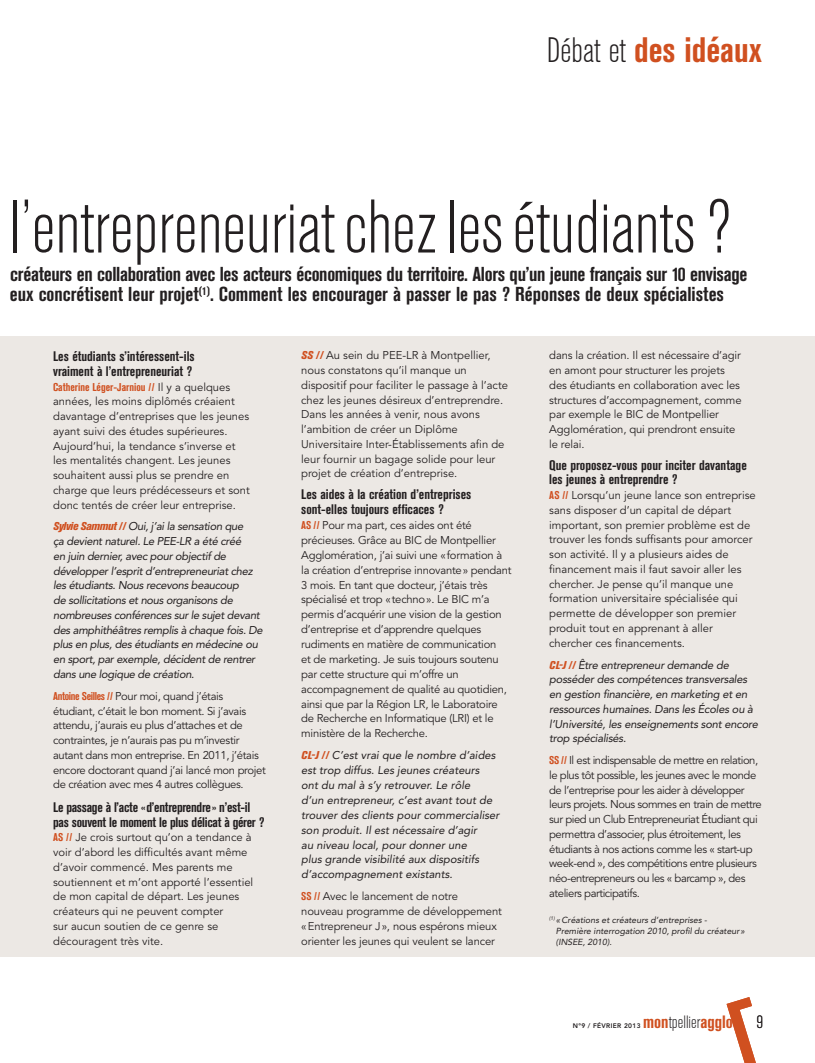
<style>
.page{position:relative;width:815px;height:1063px;background:#fff}
.page>*{position:absolute;margin:0;border:0;box-sizing:border-box;transform-origin:0 0}
.t1{font:300 condensed 75px "Akzidenz Grotesk BE";color:#231f20}
.t2{font:700 condensed 35px "Akzidenz Grotesk BE";color:#d05020}
.t3{font:700 condensed 20px/20px "Akzidenz Grotesk BE";letter-spacing:-.015em;color:#231f20}
.t4{font:700 condensed 17.75px "Akzidenz Grotesk BE";color:#d05020}
.t5{font:300 condensed 17.75px "Akzidenz Grotesk BE";color:#231f20}
.D-I_Question{font:700 condensed 13.75px/14.8px "Akzidenz Grotesk BE";color:#231f20}
.D-I_Question-2{font:700 condensed 13.75px/14.8px "Akzidenz Grotesk BE";letter-spacing:-.02em;color:#231f20}
.D-I_nom1{font:700 condensed 13.75px/14.9px "Akzidenz Grotesk BE";color:#231f20}
.D-I_nom1-2{font:11.25px/14.8px "Avenir";letter-spacing:-.01em;color:#231f20}
.D-I_nom2{font:italic 11.25px/14.8px "Avenir";letter-spacing:-.03em;color:#231f20}
.D-I_nom1-3{font:11.25px/14.8px "Avenir";letter-spacing:-.04em;color:#231f20}
.D-I_nom2-2{font:italic 11.25px/14.9px "Avenir";color:#231f20}
.D-I_nom1-4{font:11.25px/14.8px "Avenir";letter-spacing:-.03em;color:#231f20}
.D-I_nom1-5{font:italic 11.25px/14.8px "Avenir";letter-spacing:-.02em;color:#231f20}
.D-I_nom1-6{font:italic 8.75px/11.2px "Avenir";color:#231f20}
.t6{font:800 6.62px "Avenir";letter-spacing:.05em;color:#231f20}
.s1{font-weight:300;color:#231f20}
.s2{font-family:"Akzidenz Grotesk BE";font-weight:700;font-stretch:condensed;color:#d05020}
.s3{font-family:"Akzidenz Grotesk BE";font-weight:800;font-stretch:condensed;color:#d05020}
.s4{font-family:"Akzidenz Grotesk BE";font-weight:800;font-style:italic;font-stretch:condensed;color:#d05020}
</style>
<div class="page">
<svg style="left:727px;top:997px;width:29px;height:66px"></svg>
<div style="left:0;top:337px;width:815px;height:620px;background:#ece8e4"></div>
<h2 class="t2" style="left:547px;top:30px;width:217px"><span class="s1">Débat et</span> des idéaux</h2>
<h1 class="t1" style="left:10px;top:187px;width:723px">l’entrepreneuriatchezlesétudiants?</h1>
<h3 class="t3" style="left:10px;top:265px;width:739px">créateurs en collaboration avec les acteurs économiques du territoire. Alors qu’un jeune français sur 10 envisage eux concrétisent leur projet<sup>(1)</sup>. Comment les encourager à passer le pas ? Réponses de deux spécialistes</h3>
<p class="D-I_Question" style="left:53px;top:349px;width:143px">Les étudiants s’intéressent-ils vraiment à l’entrepreneuriat ?</p>
<p class="D-I_nom1-2" style="left:53px;top:380px;width:198px"><span class="s2">Catherine Léger-Jarniou //</span> Il y a quelques années, les moins diplômés créaient davantage d’entreprises que les jeunes ayant suivi des études supérieures.<br>Aujourd’hui, la tendance s’inverse et les mentalités changent. Les jeunes souhaitent aussi plus se prendre en charge que leurs prédécesseurs et sont donc tentés de créer leur entreprise.</p>
<p class="D-I_nom2" style="left:53px;top:519px;width:211px"><span class="s3">Sylvie Sammut //</span> Oui, j’ai la sensation que<br>ça devient naturel. Le PEE-LR a été créé<br>en juin dernier, avec pour objectif de développer l’esprit d’entrepreneuriat chez les étudiants. Nous recevons beaucoup<br>de sollicitations et nous organisons de nombreuses conférences sur le sujet devant des amphithéâtres remplis à chaque fois. De plus en plus, des étudiants en médecine ou en sport, par exemple, décident de rentrer dans une logique de création.</p>
<p class="D-I_nom1-4" style="left:53px;top:689px;width:214px"><span class="s2">Antoine Seilles //</span> Pour moi, quand j’étais étudiant, c’était le bon moment. Si j’avais attendu, j’aurais eu plus d’attaches et de contraintes, je n’aurais pas pu m’investir autant dans mon entreprise. En 2011, j’étais encore doctorant quand j’ai lancé mon projet de création avec mes 4 autres collègues.</p>
<p class="D-I_Question-2" style="left:53px;top:800px;width:213px">Le passage à l’acte «d’entreprendre» n’est-il pas souvent le moment le plus délicat à gérer ?</p>
<p class="D-I_nom1-2" style="left:53px;top:830px;width:202px"><span class="s2">AS //</span> Je crois surtout qu’on a tendance à voir d’abord les difficultés avant même d’avoir commencé. Mes parents me soutiennent et m’ont apporté l’essentiel de mon capital de départ. Les jeunes créateurs qui ne peuvent compter<br>sur aucun soutien de ce genre se découragent très vite.</p>
<p class="D-I_nom1-2" style="left:301px;top:348px;width:208px"><span class="s4">SS //</span> Au sein du PEE-LR à Montpellier, nous constatons qu’il manque un dispositif pour faciliter le passage à l’acte chez les jeunes désireux d’entreprendre.<br>Dans les années à venir, nous avons l’ambition de créer un Diplôme Universitaire Inter-Établissements afin de leur fournir un bagage solide pour leur projet de création d’entreprise.</p>
<p class="D-I_nom1" style="left:301px;top:487px;width:172px">Les aides à la création d’entreprises sont-elles toujours efficaces ?</p>
<p class="D-I_nom1-2" style="left:301px;top:518px;width:212px"><span class="s2">AS //</span> Pour ma part, ces aides ont été précieuses. Grâce au BIC de Montpellier Agglomération, j’ai suivi une «formation à la création d’entreprise innovante» pendant 3 mois. En tant que docteur, j’étais très spécialisé et trop «techno». Le BIC m’a permis d’acquérir une vision de la gestion d’entreprise et d’apprendre quelques rudiments en matière de communication<br>et de marketing. Je suis toujours soutenu par cette structure qui m’offre un accompagnement de qualité au quotidien, ainsi que par la Région LR, le Laboratoire de Recherche en Informatique (LRI) et le ministère de la Recherche.</p>
<p class="D-I_nom2-2" style="left:301px;top:748px;width:200px"><span class="s3">CL-J //</span> C’est vrai que le nombre d’aides est trop diffus. Les jeunes créateurs<br>ont du mal à s’y retrouver. Le rôle<br>d’un entrepreneur, c’est avant tout de trouver des clients pour commercialiser son produit. Il est nécessaire d’agir<br>au niveau local, pour donner une<br>plus grande visibilité aux dispositifs d’accompagnement existants.</p>
<p class="D-I_nom1-2" style="left:301px;top:889px;width:202px"><span class="s2">SS //</span> Avec le lancement de notre nouveau programme de développement «Entrepreneur J», nous espérons mieux orienter les jeunes qui veulent se lancer</p>
<p class="D-I_nom1-2" style="left:549px;top:348px;width:194px">dans la création. Il est nécessaire d’agir en amont pour structurer les projets des étudiants en collaboration avec les structures d’accompagnement, comme par exemple le BIC de Montpellier Agglomération, qui prendront ensuite le relai.</p>
<p class="D-I_Question" style="left:549px;top:458px;width:199px">Que proposez-vous pour inciter davantage les jeunes à entreprendre ?</p>
<p class="D-I_nom1-2" style="left:549px;top:488px;width:208px"><span class="s2">AS //</span> Lorsqu’un jeune lance son entreprise sans disposer d’un capital de départ important, son premier problème est de trouver les fonds suffisants pour amorcer son activité. Il y a plusieurs aides de financement mais il faut savoir aller les chercher. Je pense qu’il manque une formation universitaire spécialisée qui permette de développer son premier produit tout en apprenant à aller</p>
<p class="D-I_nom1-2" style="left:549px;top:636px;width:137px">chercher ces financements.</p>
<p class="D-I_nom1-5" style="left:549px;top:657px;width:210px"><span class="s3">CL-J //</span> Être entrepreneur demande de posséder des compétences transversales en gestion financière, en marketing et en ressources humaines. Dans les Écoles ou à l’Université, les enseignements sont encore trop spécialisés.</p>
<p class="D-I_nom1-3" style="left:549px;top:753px;width:214px"><span class="s2">SS //</span> Il est indispensable de mettre en relation, le plus tôt possible, les jeunes avec le monde de l’entreprise pour les aider à développer leurs projets. Nous sommes en train de mettre sur pied un Club Entrepreneuriat Étudiant qui permettra d’associer, plus étroitement, les étudiants à nos actions comme les « start-up week-end », des compétitions entre plusieurs néo-entrepreneurs ou les « barcamp », des ateliers participatifs.</p>
<p class="D-I_nom1-6" style="left:556px;top:914px;width:191px;text-indent:-7px"><sup>(1)</sup> «Créations et créateurs d’entreprises -<br>Première interrogation 2010, profil du créateur» (INSEE, 2010).</p>
<p class="t6" style="left:573px;top:1021px;width:69px">N°9 / FÉVRIER 2013</p>
<h3 class="t4" style="left:643px;top:1011px;width:91px">mon<span class="s1">tpellier</span>agglo</h3>
<h3 class="t5" style="left:757px;top:1012px;width:8px">9</h3>
</div>
